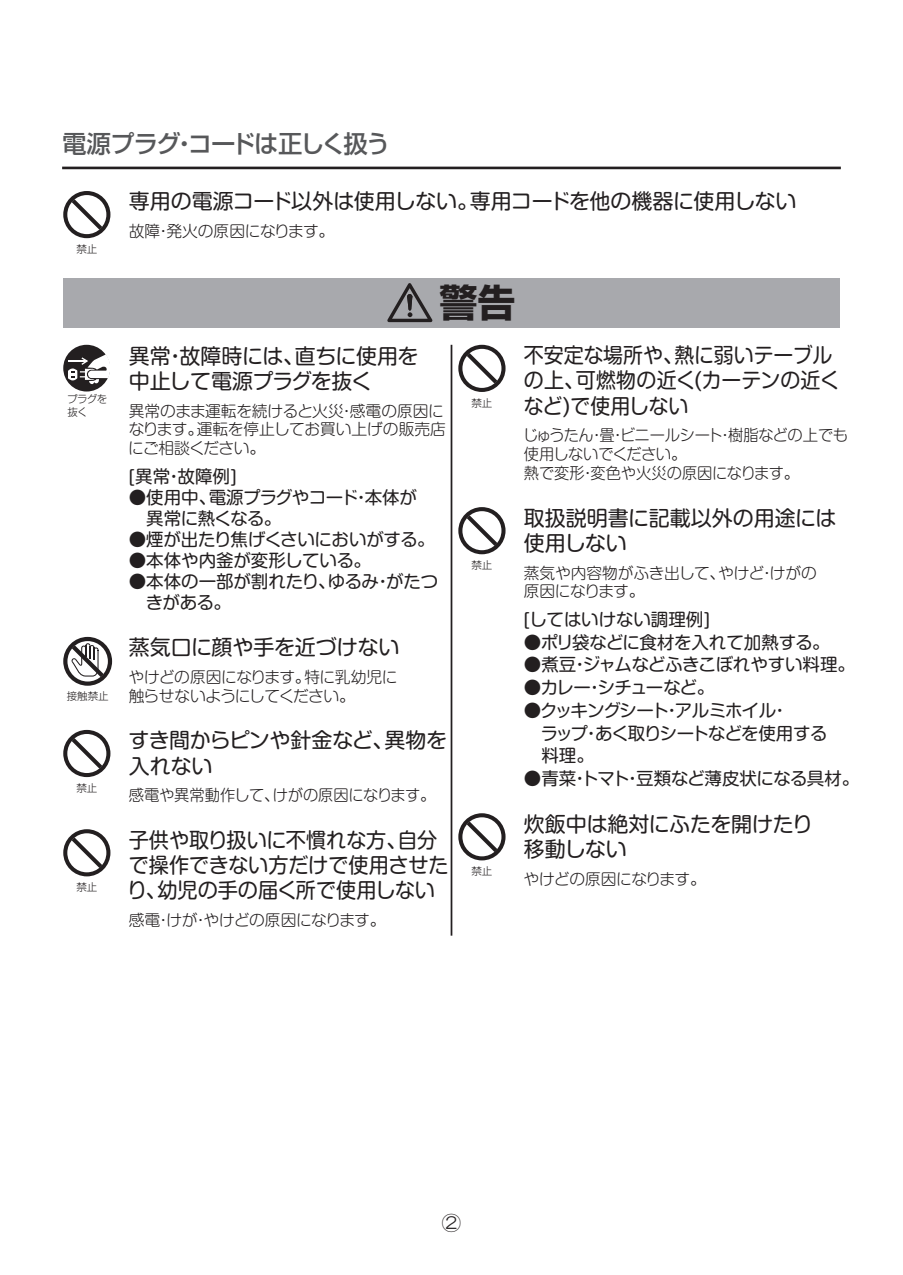
<style>
.page{position:relative;width:903px;height:1275px;background:#fff}
.page>*{position:absolute;margin:0;border:0;box-sizing:border-box;transform-origin:0 0}
.t1{font:700 37.98px "Shin Go Pro";color:#231f20}
.t2{font:500 24.5px "Shin Go Pro";letter-spacing:-.06em;color:#57585a}
.t3{font:21px/25.2px "Shin M Go Pro";letter-spacing:-.01em;color:#231f20}
.t4{font:21px/25.2px "Shin M Go Pro";letter-spacing:-.01em;color:#231f20;scale:.96 1}
.t5{font:21px/25.2px "Shin M Go Pro";letter-spacing:-.01em;color:#231f20;scale:.95 1}
.t6{font:19.25px "HG Maru Gothic MPRO";color:#231f20}
.t7{font:17.5px/21px "Shin M Go Pro";letter-spacing:-.02em;color:#231f20}
.t8{font:17.5px/22.8px "Shin M Go Pro";letter-spacing:-.055em;color:#231f20}
.t9{font:17.5px "Shin M Go Pro";color:#231f20}
.t10{font:17.5px "Shin M Go Pro";letter-spacing:-.06em;color:#231f20}
.t11{font:300 15.75px/18.9px "Shin M Go Pro";letter-spacing:-.03em;color:#231f20}
.t12{font:300 15.75px "Shin M Go Pro";letter-spacing:-.01em;color:#231f20}
.t13{font:300 10.5px/12.6px "Shin Go Pro";color:#231f20}
</style>
<div class="page">
<svg style="left:458px;top:345px;width:47px;height:47px"></svg>
<hr style="left:451px;top:345px;width:1px;height:591px;background:#231f20">
<svg style="left:63px;top:637px;width:49px;height:49px"></svg>
<div style="left:63px;top:345px;width:47px;height:46px;background:#231f20;border-radius:50%"></div>
<svg style="left:68px;top:354px;width:42px;height:31px"></svg>
<svg style="left:63px;top:730px;width:47px;height:47px"></svg>
<svg style="left:63px;top:829px;width:47px;height:47px"></svg>
<svg style="left:458px;top:813px;width:47px;height:47px"></svg>
<svg style="left:458px;top:507px;width:47px;height:47px"></svg>
<hr style="left:62px;top:167px;width:779px;height:2px;background:#231f20">
<div style="left:63px;top:278px;width:777px;height:49px;background:#a8a9ad"></div>
<svg style="left:387px;top:283px;width:45px;height:39px"></svg>
<svg style="left:63px;top:191px;width:47px;height:47px"></svg>
<h2 class="t2" style="left:62px;top:124px;width:330px">電源プラグ・コードは正しく扱う</h2>
<p class="t13" style="left:76px;top:241px;width:22px">禁止</p>
<h3 class="t3" style="left:129px;top:186px;width:669px">専用の電源コード以外は使用しない。専用コードを他の機器に使用しない</h3>
<p class="t11" style="left:129px;top:220px;width:207px">故障・発火の原因になります。</p>
<h1 class="t1" style="left:439px;top:272px;width:77px">警告</h1>
<p class="t13" style="left:67px;top:392px;width:42px">プラグを抜く</p>
<h3 class="t3" style="left:129px;top:341px;width:291px">異常・故障時には、直ちに使用を中止して電源プラグを抜く</h3>
<p class="t11" style="left:128px;top:399px;width:319px">異常のまま運転を続けると火災・感電の原因になります。運転を停止してお買い上げの販売店にご相談ください。</p>
<p class="t7" style="left:129px;top:463px;width:109px">[異常・故障例]</p>
<p class="t7" style="left:129px;top:484px;width:290px">●使用中、電源プラグやコード・本体が　異常に熱くなる。</p>
<p class="t7" style="left:129px;top:526px;width:307px">●煙が出たり焦げくさいにおいがする。</p>
<p class="t9" style="left:129px;top:546px;width:244px">●本体や内釜が変形している。</p>
<p class="t7" style="left:129px;top:568px;width:311px">●本体の一部が割れたり、ゆるみ・がたつ　きがある。</p>
<h3 class="t3" style="left:129px;top:632px;width:272px">蒸気口に顔や手を近づけない</h3>
<p class="t11" style="left:128px;top:666px;width:271px">やけどの原因になります。特に乳幼児に</p>
<p class="t13" style="left:67px;top:688px;width:43px">接触禁止</p>
<p class="t11" style="left:129px;top:685px;width:228px">触らせないようにしてください。</p>
<p class="t13" style="left:76px;top:780px;width:22px">禁止</p>
<h3 class="t3" style="left:129px;top:725px;width:320px">すき間からピンや針金など、異物を入れない</h3>
<p class="t12" style="left:129px;top:783px;width:308px">感電や異常動作して、けがの原因になります。</p>
<h3 class="t4" style="left:129px;top:825px;width:335px">子供や取り扱いに不慣れな方、自分で操作できない方だけで使用させた</h3>
<p class="t13" style="left:76px;top:879px;width:22px">禁止</p>
<h3 class="t4" style="left:127px;top:875px;width:322px">り、幼児の手の届く所で使用しない</h3>
<p class="t11" style="left:129px;top:909px;width:258px">感電・けが・やけどの原因になります。</p>
<p class="t13" style="left:471px;top:395px;width:22px">禁止</p>
<p class="t13" style="left:471px;top:557px;width:22px">禁止</p>
<p class="t13" style="left:471px;top:863px;width:22px">禁止</p>
<h3 class="t5" style="left:524px;top:340px;width:334px">不安定な場所や、熱に弱いテーブルの上、可燃物の近く(カーテンの近くなど)で使用しない</h3>
<p class="t11" style="left:523px;top:424px;width:326px">じゅうたん・畳・ビニールシート・樹脂などの上でも使用しないでください。<br>熱で変形・変色や火災の原因になります。</p>
<h3 class="t3" style="left:524px;top:502px;width:314px">取扱説明書に記載以外の用途には使用しない</h3>
<p class="t11" style="left:524px;top:561px;width:295px">蒸気や内容物がふき出して、やけど・けがの原因になります。</p>
<p class="t9" style="left:524px;top:605px;width:187px">[してはいけない調理例]</p>
<p class="t7" style="left:524px;top:629px;width:307px">●ポリ袋などに食材を入れて加熱する。</p>
<p class="t7" style="left:524px;top:652px;width:333px">●煮豆・ジャムなどふきこぼれやすい料理。</p>
<p class="t10" style="left:524px;top:673px;width:192px">●カレー・シチューなど。</p>
<p class="t8" style="left:524px;top:697px;width:305px">●クッキングシート・アルミホイル・<br>　ラップ・あく取りシートなどを使用する　料理。</p>
<p class="t7" style="left:524px;top:766px;width:337px">●青菜・トマト・豆類など薄皮状になる具材。</p>
<h3 class="t3" style="left:524px;top:809px;width:291px">炊飯中は絶対にふたを開けたり移動しない</h3>
<p class="t11" style="left:523px;top:867px;width:184px">やけどの原因になります。</p>
<p class="t6" style="left:442px;top:1214px;width:21px">②</p>
</div>
